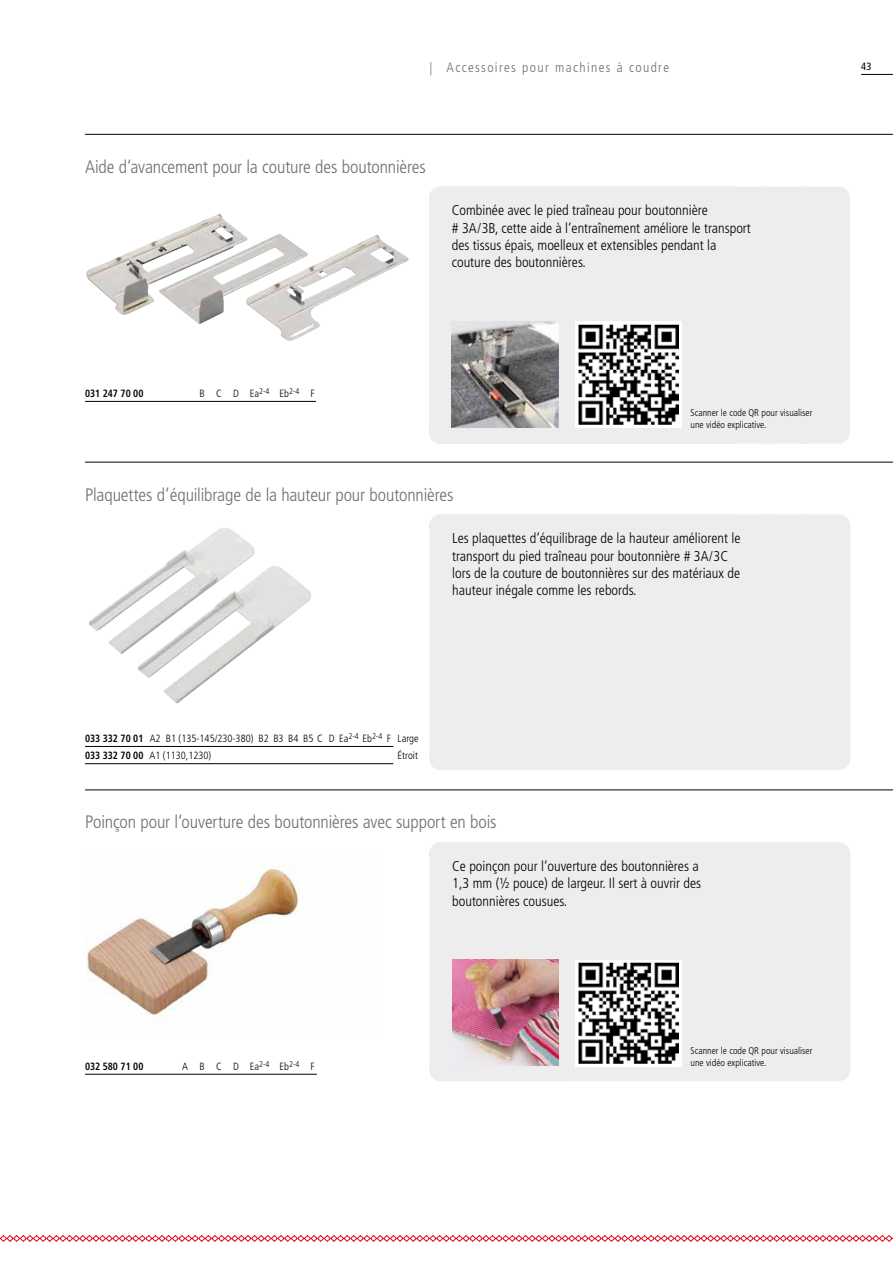
<style>
.page{position:relative;width:893px;height:1263px;background:#fff}
.page>*{position:absolute;margin:0;border:0;box-sizing:border-box;transform-origin:0 0}
.t1{font:300 condensed 18px "Frutiger";letter-spacing:-.01em;color:#706f6f}
.t2{font:300 condensed 14.25px/17.2px "Frutiger";color:#000}
.t3{font:300 condensed 13.5px "Frutiger";letter-spacing:.1em;color:#706f6f}
.t4{font:300 condensed 10.5px/17.2px "Frutiger";color:#000}
.t5{font:700 condensed 10.5px "Frutiger";color:#000;scale:.93 1}
.t6{font:condensed 10.5px "Frutiger";color:#000}
.t7{font:300 condensed 9.75px/12px "Frutiger";color:#000}
.s1{font-weight:700}
</style>
<div class="page">
<hr style="left:861px;top:74px;width:32px;height:1px;background:#000">
<svg style="left:0;top:1235px;width:893px;height:7px"></svg>
<hr style="left:85px;top:134px;width:808px;height:1px;background:#000">
<hr style="left:85px;top:462px;width:808px;height:1px;background:#000">
<hr style="left:85px;top:789px;width:808px;height:1px;background:#000">
<div style="left:429px;top:198px;width:421px;height:234px;background:#ededed"></div>
<div style="left:429px;top:187px;width:410px;height:22px;background:#ededed"></div>
<div style="left:440px;top:421px;width:399px;height:23px;background:#ededed"></div>
<img style="left:86px;top:214px;width:156px;height:101px">
<img style="left:158px;top:234px;width:251px;height:107px">
<img style="left:452px;top:321px;width:106px;height:107px">
<div style="left:429px;top:526px;width:421px;height:233px;background:#ededed"></div>
<div style="left:429px;top:514px;width:410px;height:23px;background:#ededed"></div>
<div style="left:441px;top:747px;width:398px;height:23px;background:#ededed"></div>
<svg style="left:108px;top:528px;width:203px;height:176px"></svg>
<img style="left:89px;top:530px;width:129px;height:101px">
<div style="left:429px;top:853px;width:421px;height:217px;background:#ededed"></div>
<div style="left:429px;top:842px;width:410px;height:23px;background:#ededed"></div>
<div style="left:441px;top:1058px;width:398px;height:23px;background:#ededed"></div>
<img style="left:85px;top:867px;width:214px;height:157px">
<img style="left:452px;top:959px;width:106px;height:107px">
<hr style="left:85px;top:401px;width:231px;height:1px;background:#000">
<hr style="left:85px;top:746px;width:308px;height:1px;background:#000">
<hr style="left:85px;top:763px;width:308px;height:1px;background:#000">
<hr style="left:85px;top:1074px;width:232px;height:1px;background:#000">
<div style="left:575px;top:321px;width:107px;height:107px;background:#fff"></div>
<img style="left:578px;top:324px;width:100px;height:100px">
<svg style="left:575px;top:960px;width:107px;height:106px"></svg>
<img style="left:578px;top:963px;width:100px;height:100px">
<p class="t3" style="left:429px;top:59px;width:241px">| Accessoires pour machines à coudre</p>
<p class="t6" style="left:861px;top:60px;width:12px">43</p>
<p class="t1" style="left:85px;top:156px;width:342px">Aide d‘avancement pour la couture des boutonnières</p>
<p class="t2" style="left:452px;top:202px;width:301px">Combinée avec le pied traîneau pour boutonnière<br># 3A/3B, cette aide à l‘entraînement améliore le transport des tissus épais, moelleux et extensibles pendant la couture des boutonnières.</p>
<p class="t5" style="left:85px;top:387px;width:64px">031 247 70 00</p>
<p class="t4" style="left:199px;top:385px;width:117px">B C D Ea<sup>2-4</sup> Eb<sup>2-4</sup> F</p>
<p class="t7" style="left:691px;top:406px;width:123px">Scanner le code QR pour visualiser une vidéo explicative.</p>
<p class="t1" style="left:85px;top:484px;width:370px">Plaquettes d‘équilibrage de la hauteur pour boutonnières</p>
<p class="t2" style="left:452px;top:530px;width:290px">Les plaquettes d‘équilibrage de la hauteur améliorent le transport du pied traîneau pour boutonnière # 3A/3C lors de la couture de boutonnières sur des matériaux de hauteur inégale comme les rebords.</p>
<p class="t4" style="left:85px;top:730px;width:335px"><span class="s1">033 332 70 01</span> A2 B1 (135-145/230-380) B2 B3 B4 B5 C D Ea<sup>2-4</sup> Eb<sup>2-4</sup> F Large<br><span class="s1">033 332 70 00</span> A1 (1130,1230)</p>
<p class="t4" style="left:398px;top:747px;width:22px">Étroit</p>
<p class="t1" style="left:85px;top:812px;width:413px">Poinçon pour l‘ouverture des boutonnières avec support en bois</p>
<p class="t2" style="left:452px;top:858px;width:251px">Ce poinçon pour l‘ouverture des boutonnières a<br>1,3 mm (½ pouce) de largeur. Il sert à ouvrir des boutonnières cousues.</p>
<p class="t5" style="left:85px;top:1060px;width:64px">032 580 71 00</p>
<p class="t4" style="left:182px;top:1058px;width:134px">A B C D Ea<sup>2-4</sup> Eb<sup>2-4</sup> F</p>
<p class="t7" style="left:691px;top:1045px;width:123px">Scanner le code QR pour visualiser une vidéo explicative.</p>
</div>
